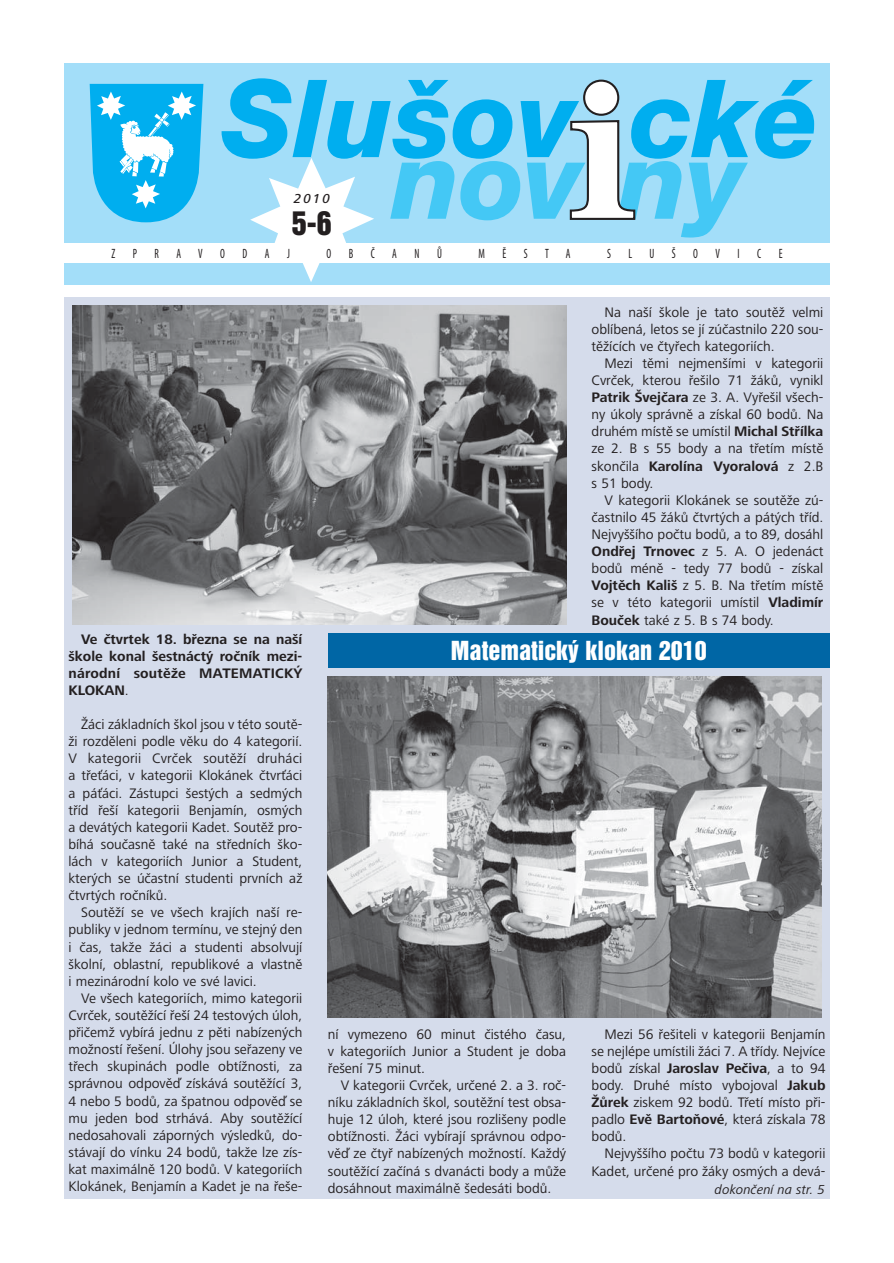
<style>
.page{position:relative;width:894px;height:1263px;background:#fff}
.page>*{position:absolute;margin:0;border:0;box-sizing:border-box;transform-origin:0 0}
.t1{font:30px "Helvetica Inserat CE";color:#231f20}
.t2{font:24px "Helvetica Inserat CE";color:#fff}
.t3{font:14.25px/17.1px "Frutiger Next LTCE";color:#231f20;text-align:justify}
.t4{font:700 14.25px/17.1px "Frutiger Next LTCE";color:#231f20;text-align:justify}
.t5{font:condensed 13.5px "Myriad Pro";color:#231f20;scale:.8 1}
.t6{font:italic 13.5px "Frutiger Next LTCE";color:#231f20}
.t7{font:italic 500 13.5px "Frutiger Next LTCE";color:#231f20}
.s1{font-weight:400}
.s2{font-weight:700}
</style>
<div class="page">
<div style="left:64px;top:297px;width:766px;height:902px;background:#d5dceb"></div>
<div style="left:64px;top:63px;width:766px;height:179px;background:#a3def9"></div>
<svg style="left:90px;top:84px;width:113px;height:138px;background:#3ec1f2"></svg>
<div style="left:64px;top:263px;width:766px;height:21px;background:#a3def9"></div>
<svg style="left:221px;top:78px;width:593px;height:204px"></svg>
<img style="left:328px;top:677px;width:493px;height:340px">
<img style="left:73px;top:306px;width:493px;height:319px">
<div style="left:328px;top:633px;width:502px;height:34px;background:#0066a5"></div>
<p class="t7" style="left:294px;top:194px;width:38px">2010</p>
<h1 class="t1" style="left:292px;top:210px;width:41px">5-6</h1>
<p class="t5" style="left:111px;top:248px;width:6px">Z</p>
<p class="t5" style="left:133px;top:248px;width:7px">P</p>
<p class="t5" style="left:155px;top:248px;width:7px">R</p>
<p class="t5" style="left:177px;top:248px;width:7px">A</p>
<p class="t5" style="left:198px;top:248px;width:7px">V</p>
<p class="t5" style="left:220px;top:248px;width:8px">O</p>
<p class="t5" style="left:243px;top:248px;width:8px">D</p>
<p class="t5" style="left:265px;top:248px;width:7px">A</p>
<p class="t5" style="left:287px;top:248px;width:5px">J</p>
<p class="t5" style="left:326px;top:248px;width:8px">O</p>
<p class="t5" style="left:349px;top:248px;width:7px">B</p>
<p class="t5" style="left:371px;top:248px;width:7px">Č</p>
<p class="t5" style="left:392px;top:248px;width:7px">A</p>
<p class="t5" style="left:414px;top:248px;width:8px">N</p>
<p class="t5" style="left:437px;top:248px;width:8px">Ů</p>
<p class="t5" style="left:478px;top:248px;width:10px">M</p>
<p class="t5" style="left:502px;top:248px;width:6px">Ě</p>
<p class="t5" style="left:524px;top:248px;width:6px">S</p>
<p class="t5" style="left:545px;top:248px;width:6px">T</p>
<p class="t5" style="left:566px;top:248px;width:7px">A</p>
<p class="t5" style="left:607px;top:248px;width:6px">S</p>
<p class="t5" style="left:628px;top:248px;width:6px">L</p>
<p class="t5" style="left:649px;top:248px;width:8px">U</p>
<p class="t5" style="left:672px;top:248px;width:6px">Š</p>
<p class="t5" style="left:693px;top:248px;width:8px">O</p>
<p class="t5" style="left:715px;top:248px;width:7px">V</p>
<p class="t5" style="left:737px;top:248px;width:4px">I</p>
<p class="t5" style="left:757px;top:248px;width:7px">C</p>
<p class="t5" style="left:779px;top:248px;width:6px">E</p>
<p class="t4" style="left:68px;top:631px;width:235px;text-indent:13px">Ve čtvrtek 18. března se na naší škole konal šestnáctý ročník mezi&shy;národní soutěže MATEMATICKÝ KLOKAN<span class="s1">.</span></p>
<p class="t3" style="left:68px;top:717px;width:235px;text-indent:13px">Žáci základních škol jsou v této soutě&shy;ži rozděleni podle věku do 4 kategorií.<br>V kategorii Cvrček soutěží druháci a třeťáci, v kategorii Klokánek čtvrťáci a páťáci. Zástupci šestých a sedmých tříd řeší kategorii Benjamín, osmých a devátých kategorii Kadet. Soutěž pro&shy;bíhá současně také na středních ško&shy;lách v kategoriích Junior a Student, kterých se účastní studenti prvních až čtvrtých ročníků.</p>
<p class="t3" style="left:68px;top:905px;width:235px;text-indent:13px">Soutěží se ve všech krajích naší re&shy;publiky v jednom termínu, ve stejný den i čas, takže žáci a studenti absolvují školní, oblastní, republikové a vlastně i mezinárodní kolo ve své lavici.</p>
<p class="t3" style="left:68px;top:991px;width:235px;text-indent:13px">Ve všech kategoriích, mimo kategorii Cvrček, soutěžící řeší 24 testových úloh, přičemž vybírá jednu z pěti nabízených možností řešení. Úlohy jsou seřazeny ve třech skupinách podle obtížnosti, za správnou odpověď získává soutěžící 3, 4 nebo 5 bodů, za špatnou odpověď se mu jeden bod strhává. Aby soutěžící nedosahovali záporných výsledků, do&shy;stávají do vínku 24 bodů, takže lze zís&shy;kat maximálně 120 bodů. V kategoriích Klokánek, Benjamín a Kadet je na řeše-</p>
<p class="t3" style="left:591px;top:305px;width:233px;text-indent:13px">Na naší škole je tato soutěž velmi oblíbená, letos se jí zúčastnilo 220 sou&shy;těžících ve čtyřech kategoriích.</p>
<p class="t3" style="left:591px;top:356px;width:233px;text-indent:13px">Mezi těmi nejmenšími v kategorii Cvrček, kterou řešilo 71 žáků, vynikl <span class="s2">Patrik Švejčara</span> ze 3. A. Vyřešil všech&shy;ny úkoly správně a získal 60 bodů. Na druhém místě se umístil <span class="s2">Michal Střílka </span>ze 2. B s 55 body a na třetím místě skončila <span class="s2">Karolína Vyoralová</span> z 2.B s 51 body.</p>
<p class="t3" style="left:591px;top:493px;width:233px;text-indent:13px">V kategorii Klokánek se soutěže zú&shy;častnilo 45 žáků čtvrtých a pátých tříd.<br>Nejvyššího počtu bodů, a to 89, dosáhl <span class="s2">Ondřej Trnovec</span> z 5. A. O jedenáct bodů méně - tedy 77 bodů - získal <span class="s2">Vojtěch Kališ</span> z 5. B. Na třetím místě se v této kategorii umístil <span class="s2">Vladimír Bouček</span> také z 5. B s 74 body.</p>
<h2 class="t2" style="left:451px;top:640px;width:257px">Matematický klokan 2010</h2>
<p class="t3" style="left:328px;top:1026px;width:240px">ní vymezeno 60 minut čistého času, v kategoriích Junior a Student je doba řešení 75 minut.</p>
<p class="t3" style="left:328px;top:1078px;width:240px;text-indent:13px">V kategorii Cvrček, určené 2. a 3. roč&shy;níku základních škol, soutěžní test obsa&shy;huje 12 úloh, které jsou rozlišeny podle obtížnosti. Žáci vybírají správnou odpo&shy;věď ze čtyř nabízených možností. Každý soutěžící začíná s dvanácti body a může dosáhnout maximálně šedesáti bodů.</p>
<p class="t3" style="left:591px;top:1026px;width:235px;text-indent:13px">Mezi 56 řešiteli v kategorii Benjamín se nejlépe umístili žáci 7. A třídy. Nejvíce bodů získal <span class="s2">Jaroslav Pečiva</span>, a to 94 body. Druhé místo vybojoval <span class="s2">Jakub Žůrek</span> ziskem 92 bodů. Třetí místo při&shy;padlo <span class="s2">Evě Bartoňové</span>, která získala 78 bodů.</p>
<p class="t3" style="left:591px;top:1146px;width:235px;text-align:right">Nejvyššího počtu 73 bodů v kategorii<br>Kadet, určené pro žáky osmých a devá-</p>
<p class="t6" style="left:714px;top:1184px;width:112px">dokončení na str. 5</p>
</div>
